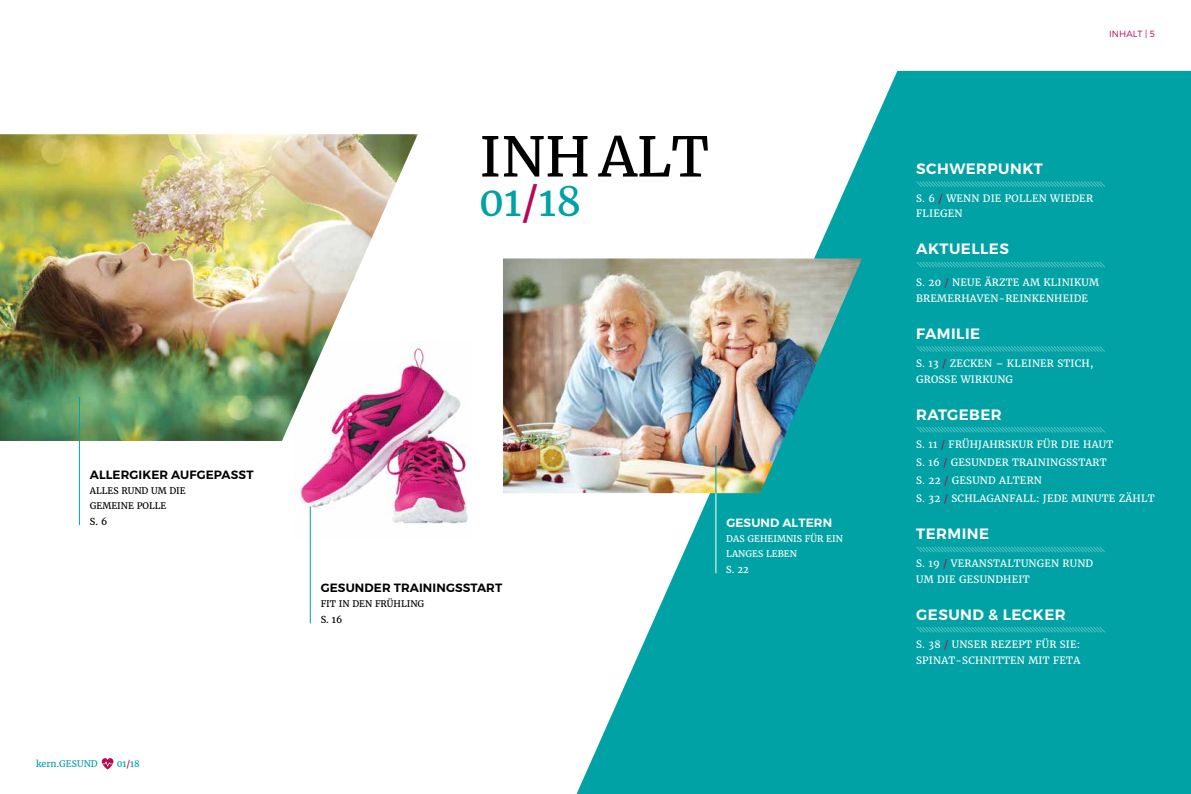
<style>
.page{position:relative;width:1191px;height:794px;background:#fff}
.page>*{position:absolute;margin:0;border:0;box-sizing:border-box;transform-origin:0 0}
.t1{font:54.6px "Merriweather";color:#000}
.t2{font:40px "Merriweather";color:#00a2a5}
.t3{font:600 15px "Montserrat";letter-spacing:.03em;color:#fff}
.t4{font:600 12px "Montserrat";letter-spacing:.01em;color:#000}
.t5{font:600 12px "Montserrat";letter-spacing:.01em;color:#fff}
.t6{font:10px/16px "Merriweather";letter-spacing:.02em;color:#fff}
.t7{font:9.5px "Merriweather";color:#000}
.t8{font:9.5px "Merriweather";color:#fff}
.t9{font:9px/15px "Merriweather";color:#000}
.t10{font:9px/15px "Merriweather";color:#fff}
.t11{font:9px "Merriweather";color:#00a2a5}
.t12{font:300 9px "Montserrat";letter-spacing:.01em;color:#b60954}
.s1{color:#b60954}
</style>
<div class="page">
<img style="left:294px;top:341px;width:174px;height:197px">
<svg style="left:576px;top:71px;width:615px;height:723px;fill:#00a2a5"></svg>
<img style="left:0;top:134px;width:418px;height:307px">
<img style="left:503px;top:258px;width:359px;height:235px">
<hr style="left:79px;top:397px;width:1px;height:128px;background:#00a2a5">
<hr style="left:310px;top:507px;width:1px;height:116px;background:#00a2a5">
<hr style="left:715px;top:446px;width:1px;height:128px;background:#00a2a5">
<hr style="left:715px;top:493px;width:1px;height:80px;background:#fff">
<svg style="left:915px;top:180px;width:191px;height:8px"></svg>
<svg style="left:915px;top:260px;width:191px;height:9px"></svg>
<svg style="left:915px;top:345px;width:191px;height:8px"></svg>
<svg style="left:915px;top:425px;width:191px;height:9px"></svg>
<svg style="left:915px;top:545px;width:191px;height:8px"></svg>
<svg style="left:915px;top:625px;width:191px;height:9px"></svg>
<svg style="left:102px;top:758px;width:12px;height:11px"></svg>
<h1 class="t1" style="left:479px;top:120px;width:231px">INH ALT</h1>
<h2 class="t2" style="left:479px;top:175px;width:104px">01<span class="s1">/</span>18</h2>
<p class="t4" style="left:90px;top:467px;width:165px">ALLERGIKER AUFGEPASST</p>
<p class="t9" style="left:90px;top:482px;width:98px">ALLES RUND UM DIE<br>GEMEINE POLLE</p>
<p class="t7" style="left:90px;top:515px;width:19px">S. 6</p>
<p class="t11" style="left:36px;top:757px;width:63px">kern.GESUND</p>
<p class="t11" style="left:117px;top:757px;width:25px">01<span class="s1">/</span>18</p>
<p class="t4" style="left:321px;top:580px;width:183px">GESUNDER TRAININGSSTART</p>
<p class="t9" style="left:321px;top:596px;width:105px">FIT IN DEN FRÜHLING</p>
<p class="t7" style="left:321px;top:613px;width:23px">S. 16</p>
<p class="t5" style="left:726px;top:515px;width:107px">GESUND ALTERN</p>
<p class="t10" style="left:726px;top:531px;width:118px">DAS GEHEIMNIS FÜR EIN<br>LANGES LEBEN</p>
<p class="t8" style="left:726px;top:563px;width:24px">S. 22</p>
<p class="t12" style="left:1109px;top:28px;width:47px">INHALT | 5</p>
<h3 class="t3" style="left:916px;top:160px;width:128px">SCHWERPUNKT</h3>
<p class="t6" style="left:916px;top:191px;width:178px;line-height:15px">S. 6 <span class="s1">/</span> WENN DIE POLLEN WIEDER<br>FLIEGEN</p>
<h3 class="t3" style="left:916px;top:240px;width:94px">AKTUELLES</h3>
<p class="t6" style="left:916px;top:274px;width:184px">S. 20 <span class="s1">/</span> NEUE ÄRZTE AM KLINIKUM<br>BREMERHAVEN-REINKENHEIDE</p>
<h3 class="t3" style="left:916px;top:325px;width:65px">FAMILIE</h3>
<p class="t6" style="left:916px;top:355px;width:179px">S. 13 <span class="s1">/</span> ZECKEN – KLEINER STICH,<br>GROSSE WIRKUNG</p>
<h3 class="t3" style="left:916px;top:406px;width:87px">RATGEBER</h3>
<p class="t6" style="left:916px;top:435px;width:240px;line-height:18px">S. 11 <span class="s1">/</span> FRÜHJAHRSKUR FÜR DIE HAUT<br>S. 16 <span class="s1">/</span> GESUNDER TRAININGSSTART<br>S. 22 <span class="s1">/</span> GESUND ALTERN<br>S. 32 <span class="s1">/</span> SCHLAGANFALL: JEDE MINUTE ZÄHLT</p>
<h3 class="t3" style="left:916px;top:525px;width:74px">TERMINE</h3>
<p class="t6" style="left:916px;top:555px;width:179px">S. 19 <span class="s1">/</span> VERANSTALTUNGEN RUND<br>UM DIE GESUNDHEIT</p>
<h3 class="t3" style="left:916px;top:606px;width:151px">GESUND &amp; LECKER</h3>
<p class="t6" style="left:916px;top:636px;width:166px">S. 38 <span class="s1">/</span> UNSER REZEPT FÜR SIE:<br>SPINAT-SCHNITTEN MIT FETA</p>
</div>
